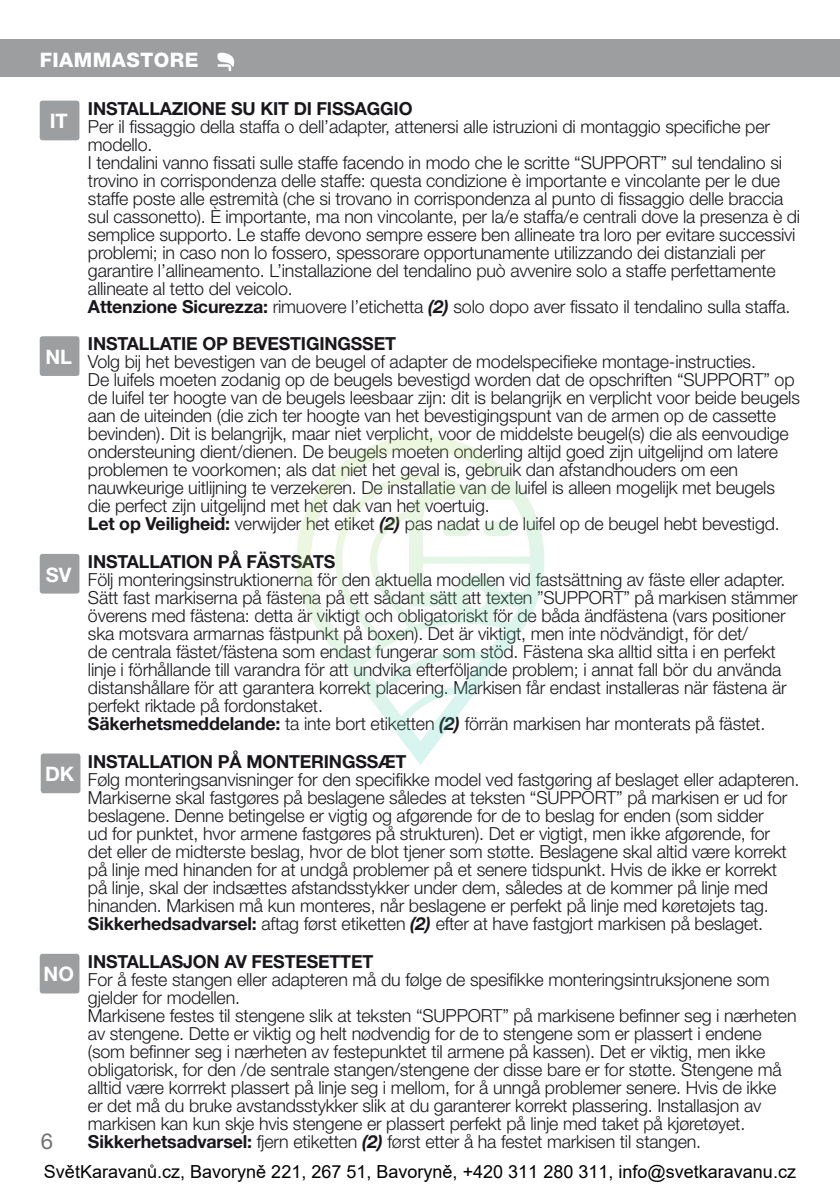
<style>
.page{position:relative;width:840px;height:1191px;background:#fff}
.page>*{position:absolute;margin:0;border:0;box-sizing:border-box;transform-origin:0 0}
.t1{font:22px "Helvetica Neue";color:#707172}
.t2{font:800 20px "Helvetica Neue";letter-spacing:.025em;color:#fff}
.t3{font:700 20px "Helvetica Neue";color:#fff}
.t4{font:300 18px/18px "Helvetica Neue";letter-spacing:-.01em;color:#1a171c}
.t5{font:700 18px "Helvetica Neue";letter-spacing:-.01em;color:#1a171c}
.t6{font:18px "Arial";color:#000}
.s1{font-weight:700}
.s2{font-weight:700;font-style:italic}
</style>
<div class="page">
<div style="left:0;top:40px;width:839px;height:37px;background:#9c9e9f"></div>
<svg style="left:217px;top:52px;width:17px;height:19px"></svg>
<div style="left:40px;top:101px;width:39px;height:39px;background:#9c9e9f;border-radius:3px"></div>
<div style="left:40px;top:336px;width:39px;height:40px;background:#9c9e9f;border-radius:3px"></div>
<div style="left:40px;top:554px;width:39px;height:39px;background:#9c9e9f;border-radius:3px"></div>
<div style="left:41px;top:753px;width:39px;height:40px;background:#9c9e9f;border-radius:3px"></div>
<div style="left:40px;top:953px;width:39px;height:40px;background:#9c9e9f;border-radius:3px"></div>
<img style="left:297px;top:436px;width:248px;height:329px">
<p class="t2" style="left:40px;top:48px;width:160px">FIAMMASTORE</p>
<p class="t3" style="left:50px;top:109px;width:20px">IT</p>
<p class="t3" style="left:45px;top:344px;width:28px">NL</p>
<p class="t3" style="left:46px;top:562px;width:27px">SV</p>
<p class="t3" style="left:45px;top:761px;width:31px">DK</p>
<p class="t3" style="left:43px;top:962px;width:32px">NO</p>
<p class="t1" style="left:41px;top:1127px;width:14px">6</p>
<p class="t5" style="left:88px;top:97px;width:326px">INSTALLAZIONE SU KIT DI FISSAGGIO</p>
<p class="t4" style="left:88px;top:117px;width:713px">Per il fissaggio della staffa o dell’adapter, attenersi alle istruzioni di montaggio specifiche per modello.<br>I tendalini vanno fissati sulle staffe facendo in modo che le scritte “SUPPORT” sul tendalino si trovino in corrispondenza delle staffe: questa condizione è importante e vincolante per le due staffe poste alle estremità (che si trovano in corrispondenza al punto di fissaggio delle braccia sul cassonetto). È importante, ma non vincolante, per la/e staffa/e centrali dove la presenza è di semplice supporto. Le staffe devono sempre essere ben allineate tra loro per evitare successivi problemi; in caso non lo fossero, spessorare opportunamente utilizzando dei distanziali per garantire l’allineamento. L’installazione del tendalino può avvenire solo a staffe perfettamente allineate al tetto del veicolo.<br><span class="s1">Attenzione Sicurezza:</span> rimuovere l’etichetta <span class="s2">(2)</span> solo dopo aver fissato il tendalino sulla staffa.</p>
<p class="t5" style="left:88px;top:333px;width:309px">INSTALLATIE OP BEVESTIGINGSSET</p>
<p class="t4" style="left:88px;top:352px;width:713px">Volg bij het bevestigen van de beugel of adapter de modelspecifieke montage-instructies.<br>De luifels moeten zodanig op de beugels bevestigd worden dat de opschriften “SUPPORT” op de luifel ter hoogte van de beugels leesbaar zijn: dit is belangrijk en verplicht voor beide beugels aan de uiteinden (die zich ter hoogte van het bevestigingspunt van de armen op de cassette bevinden). Dit is belangrijk, maar niet verplicht, voor de middelste beugel(s) die als eenvoudige ondersteuning dient/dienen. De beugels moeten onderling altijd goed zijn uitgelijnd om latere problemen te voorkomen; als dat niet het geval is, gebruik dan afstandhouders om een nauwkeurige uitlijning te verzekeren. De installatie van de luifel is alleen mogelijk met beugels die perfect zijn uitgelijnd met het dak van het voertuig.<br><span class="s1">Let op Veiligheid:</span> verwijder het etiket <span class="s2">(2)</span> pas nadat u de luifel op de beugel hebt bevestigd.</p>
<p class="t5" style="left:88px;top:550px;width:249px">INSTALLATION PÅ FÄSTSATS</p>
<p class="t4" style="left:88px;top:570px;width:711px">Följ monteringsinstruktionerna för den aktuella modellen vid fastsättning av fäste eller adapter.<br>Sätt fast markiserna på fästena på ett sådant sätt att texten ”SUPPORT” på markisen stämmer överens med fästena: detta är viktigt och obligatoriskt för de båda ändfästena (vars positioner ska motsvara armarnas fästpunkt på boxen). Det är viktigt, men inte nödvändigt, för det/<br>de centrala fästet/fästena som endast fungerar som stöd. Fästena ska alltid sitta i en perfekt linje i förhållande till varandra för att undvika efterföljande problem; i annat fall bör du använda distanshållare för att garantera korrekt placering. Markisen får endast installeras när fästena är perfekt riktade på fordonstaket.<br><span class="s1">Säkerhetsmeddelande:</span> ta inte bort etiketten <span class="s2">(2)</span> förrän markisen har monterats på fästet.</p>
<p class="t5" style="left:88px;top:750px;width:320px">INSTALLATION PÅ MONTERINGSSÆT</p>
<p class="t4" style="left:88px;top:770px;width:712px">Følg monteringsanvisninger for den specifikke model ved fastgøring af beslaget eller adapteren.<br>Markiserne skal fastgøres på beslagene således at teksten “SUPPORT” på markisen er ud for beslagene. Denne betingelse er vigtig og afgørende for de to beslag for enden (som sidder<br>ud for punktet, hvor armene fastgøres på strukturen). Det er vigtigt, men ikke afgørende, for<br>det eller de midterste beslag, hvor de blot tjener som støtte. Beslagene skal altid være korrekt på linje med hinanden for at undgå problemer på et senere tidspunkt. Hvis de ikke er korrekt på linje, skal der indsættes afstandsstykker under dem, således at de kommer på linje med hinanden. Markisen må kun monteres, når beslagene er perfekt på linje med køretøjets tag.<br><span class="s1">Sikkerhedsadvarsel:</span> aftag først etiketten <span class="s2">(2)</span> efter at have fastgjort markisen på beslaget.</p>
<p class="t5" style="left:88px;top:950px;width:287px">INSTALLASJON AV FESTESETTET</p>
<p class="t4" style="left:88px;top:970px;width:709px">For å feste stangen eller adapteren må du følge de spesifikke monteringsintruksjonene som gjelder for modellen.<br>Markisene festes til stengene slik at teksten “SUPPORT” på markisene befinner seg i nærheten av stengene. Dette er viktig og helt nødvendig for de to stengene som er plassert i endene (som befinner seg i nærheten av festepunktet til armene på kassen). Det er viktig, men ikke obligatorisk, for den /de sentrale stangen/stengene der disse bare er for støtte. Stengene må alltid være korrrekt plassert på linje seg i mellom, for å unngå problemer senere. Hvis de ikke<br>er det må du bruke avstandsstykker slik at du garanterer korrekt plassering. Installasjon av markisen kan kun skje hvis stengene er plassert perfekt på linje med taket på kjøretøyet.<br><span class="s1">Sikkerhetsadvarsel:</span> fjern etiketten <span class="s2">(2)</span> først etter å ha festet markisen til stangen.</p>
<p class="t6" style="left:44px;top:1159px;width:753px">SvětKaravanů.cz, Bavoryně 221, 267 51, Bavoryně, +420 311 280 311, info@svetkaravanu.cz</p>
</div>
